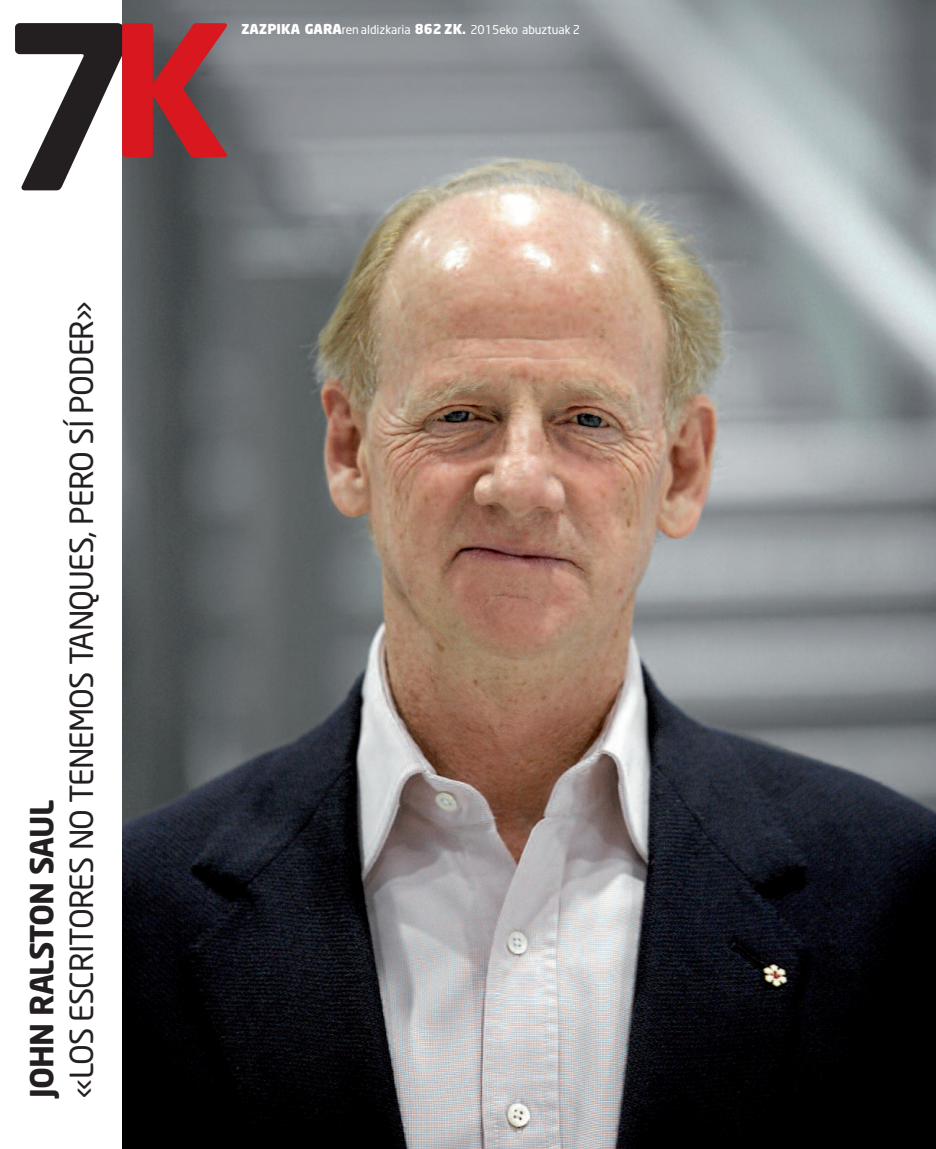
<style>
.page{position:relative;width:936px;height:1149px;background:#fff}
.page>*{position:absolute;margin:0;border:0;box-sizing:border-box;transform-origin:0 0}
.t1{font:700 225px "Neo Sans";color:#231f20}
.t2{font:31.5px "Neo Sans";letter-spacing:-.025em;color:#231f20}
.t3{font:700 31.5px "Neo Sans";letter-spacing:-.025em;color:#231f20}
.t4{font:12px "Neo Sans";color:#fff}
.s1{font-size:180px;color:#d8171f}
.s2{font-weight:900;font-size:13.5px}
</style>
<div class="page">
<img style="left:122px;top:0;width:813px;height:1148px">
<h1 class="t1" style="left:-3px;top:18px;width:236px">7<span class="s1">K</span></h1>
<p class="t4" style="left:241px;top:25px;width:340px"><span class="s2">ZAZPIKA GARA</span>ren aldizkaria <span class="s2">862 ZK.</span> 2015eko abuztuak 2</p>
<h2 class="t2" style="left:70px;top:1097px;width:797px;rotate:-90deg">«LOS ESCRITORES NO TENEMOS TANQUES, PERO SÍ PODER»</h2>
<h2 class="t3" style="left:29px;top:1097px;width:299px;rotate:-90deg">JOHN RALSTON SAUL</h2>
</div>
